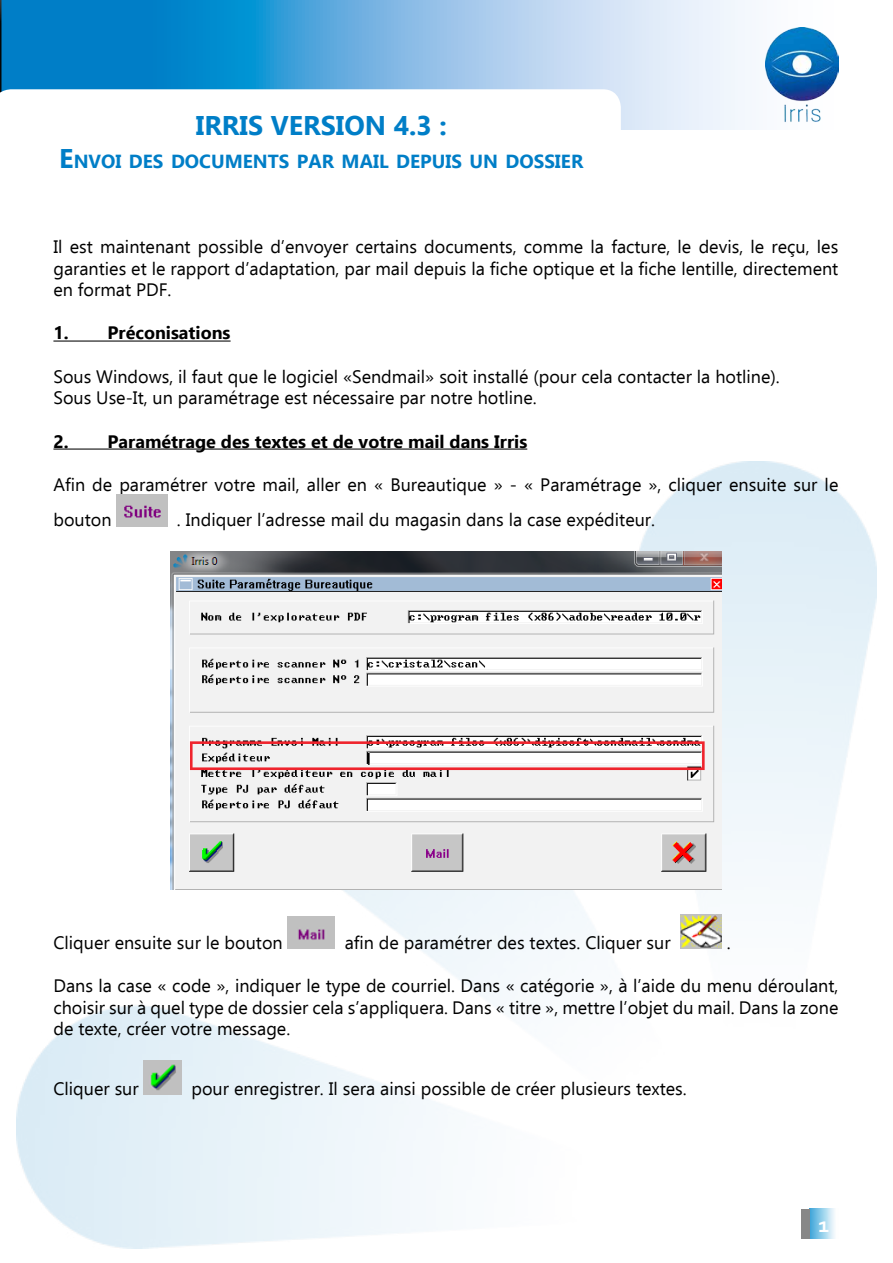
<style>
.page{position:relative;width:893px;height:1263px;background:#fff}
.page>*{position:absolute;margin:0;border:0;box-sizing:border-box;transform-origin:0 0}
.t1{font:700 27px "Ebrima";color:#007ec7}
.t2{font:700 22.5px "Corbel";color:#fff}
.t3{font:700 18.9px "Ebrima";color:#007ec7}
.t4{font:18px/21.6px "Ebrima";color:#000;text-align:justify}
.t5{font:700 18px "Ebrima";color:#000}
.s1{font-size:27px}
</style>
<div class="page">
<img style="left:16px;top:461px;width:861px;height:787px">
<hr style="left:53px;top:340px;width:178px;height:2px;background:#000">
<hr style="left:53px;top:448px;width:474px;height:2px;background:#000">
<img style="left:117px;top:494px;width:50px;height:32px">
<img style="left:171px;top:552px;width:550px;height:337px">
<img style="left:288px;top:916px;width:47px;height:33px">
<img style="left:680px;top:914px;width:42px;height:35px">
<img style="left:144px;top:1060px;width:38px;height:35px">
<svg style="left:0;top:0;width:752px;height:130px;background:#75b7e2"></svg>
<svg style="left:0;top:89px;width:621px;height:41px"></svg>
<img style="left:765px;top:27px;width:74px;height:96px">
<div style="left:809px;top:1209px;width:30px;height:30px;background:linear-gradient(to right,#3aa5da,#fff)"></div>
<div style="left:801px;top:1209px;width:8px;height:30px;background:#878787"></div>
<h1 class="t1" style="left:196px;top:106px;width:253px">IRRIS VERSION 4.3 :</h1>
<p class="t3" style="left:59px;top:147px;width:27px"><span class="s1">E</span>NVOI</p>
<p class="t3" style="left:129px;top:147px;width:402px">DES DOCUMENTS PAR MAIL DEPUIS UN DOSSIER</p>
<p class="t4" style="left:53px;top:236px;width:786px">Il est maintenant possible d’envoyer certains documents, comme la facture, le devis, le reçu, les garanties et le rapport d’adaptation, par mail depuis la fiche optique et la fiche lentille, directement en format PDF.</p>
<p class="t5" style="left:53px;top:320px;width:179px">1. Préconisations</p>
<p class="t4" style="left:53px;top:365px;width:728px">Sous Windows, il faut que le logiciel «Sendmail» soit installé (pour cela contacter la hotline).<br>Sous Use-It, un paramétrage est nécessaire par notre hotline.</p>
<p class="t5" style="left:53px;top:428px;width:475px">2. Paramétrage des textes et de votre mail dans Irris</p>
<p class="t4" style="left:53px;top:466px;width:786px;line-height:35.7px">Afin de paramétrer votre mail, aller en « Bureautique » - « Paramétrage », cliquer ensuite sur le bouton</p>
<p class="t4" style="left:177px;top:509px;width:480px">. Indiquer l’adresse mail du magasin dans la case expéditeur.</p>
<p class="t4" style="left:53px;top:931px;width:231px">Cliquer ensuite sur le bouton</p>
<p class="t4" style="left:345px;top:931px;width:327px">afin de paramétrer des textes. Cliquer sur</p>
<p class="t4" style="left:727px;top:931px;width:5px">.</p>
<p class="t4" style="left:53px;top:974px;width:786px">Dans la case « code », indiquer le type de courriel. Dans « catégorie », à l’aide du menu déroulant, choisir sur à quel type de dossier cela s’appliquera. Dans « titre », mettre l’objet du mail. Dans la zone de texte, créer votre message.</p>
<p class="t4" style="left:53px;top:1077px;width:87px">Cliquer sur</p>
<p class="t4" style="left:191px;top:1077px;width:497px">pour enregistrer. Il sera ainsi possible de créer plusieurs textes.</p>
<p class="t2" style="left:818px;top:1211px;width:13px">1</p>
</div>
